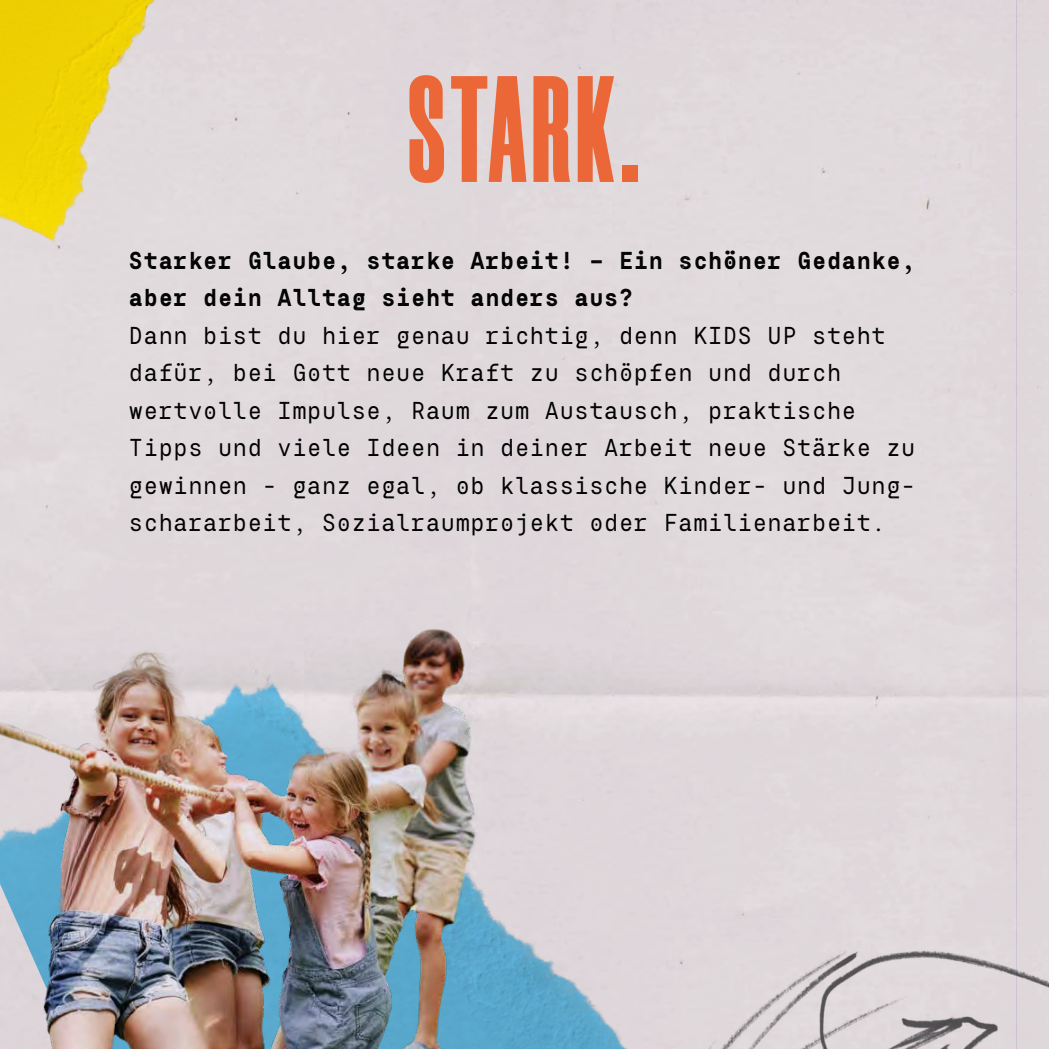
<style>
.page{position:relative;width:1049px;height:1049px;background:#fff}
.page>*{position:absolute;margin:0;border:0;box-sizing:border-box;transform-origin:0 0}
.t1{font:900 151.5px "Morganite";letter-spacing:.035em;color:#ec6737}
.t2{font:500 25px/37.5px "Kiwari Mono";color:#000}
.t3{font:700 25px/37.5px "Kiwari Mono";color:#000}
</style>
<div class="page">
<img style="left:0;top:0;width:1047px;height:1049px">
<hr style="left:1047px;top:0;width:2px;height:1049px;background:#dfd8db">
<img style="left:0;top:0;width:213px;height:298px">
<h1 class="t1" style="left:408px;top:51px;width:235px">STARK.</h1>
<p class="t3" style="left:129px;top:243px;width:789px">Starker Glaube, starke Arbeit! – Ein schöner Gedanke, aber dein Alltag sieht anders aus?</p>
<p class="t2" style="left:129px;top:318px;width:789px">Dann bist du hier genau richtig, denn KIDS UP steht dafür, bei Gott neue Kraft zu schöpfen und durch wertvolle Impulse, Raum zum Austausch, praktische Tipps und viele Ideen in deiner Arbeit neue Stärke zu gewinnen - ganz egal, ob klassische Kinder- und Jung&shy;schararbeit, Sozialraumprojekt oder Familienarbeit.</p>
</div>
